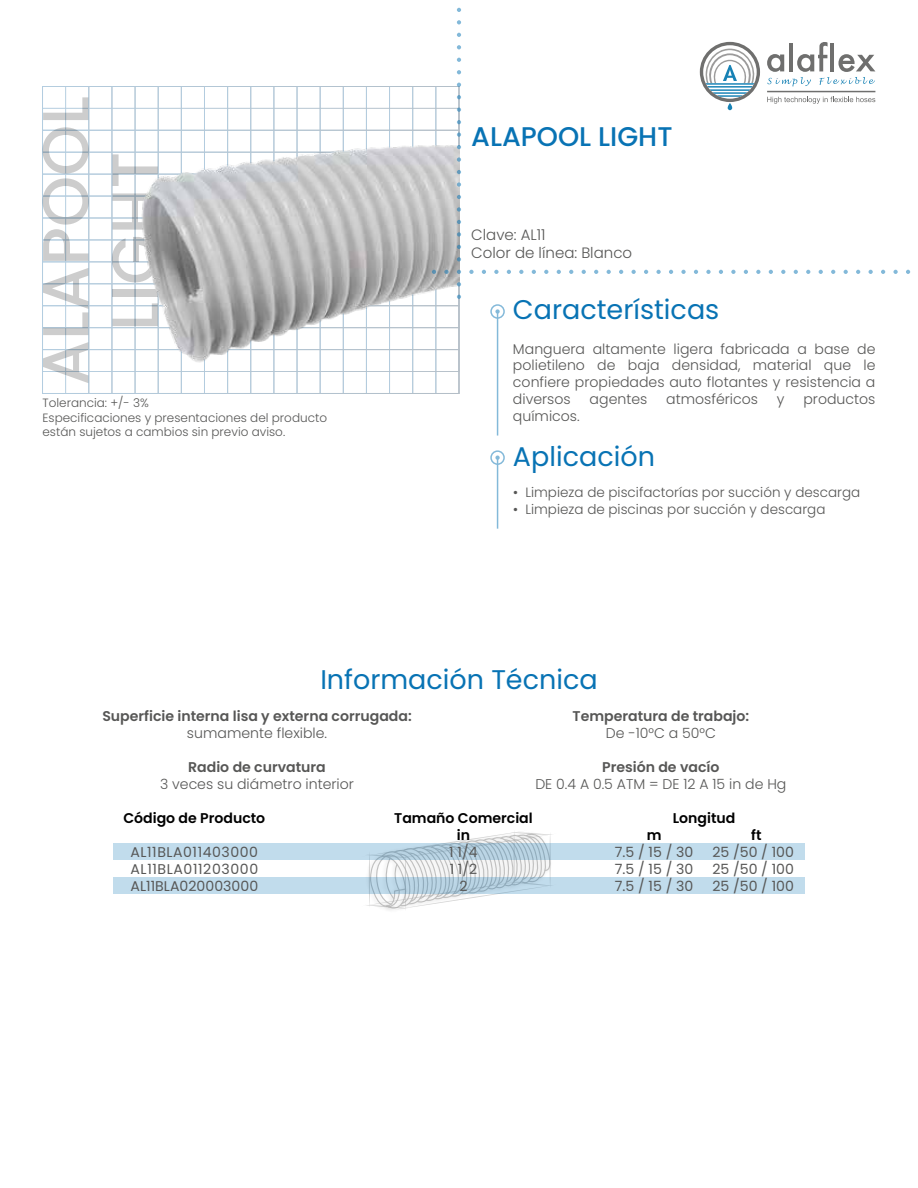
<style>
.page{position:relative;width:918px;height:1188px;background:#fff}
.page>*{position:absolute;margin:0;border:0;box-sizing:border-box;transform-origin:0 0}
.t1{font:27px "Poppins";color:#0873b4}
.t2{font:500 27px "Poppins";color:#0873b4}
.t3{font:300 15px/18px "Poppins";color:#575756}
.t4{font:300 14.1px/17px "Poppins";color:#575756;text-align:justify}
.t5{font:14.1px/17px "Poppins";color:#575756;text-align:justify}
.t6{font:600 14.1px "Poppins";color:#575756}
.t7{font:600 14.1px/17px "Poppins";color:#000;text-align:center}
.t8{font:300 13.5px "Poppins";color:#575756}
.t9{font:300 12px/14.4px "Poppins";color:#575756}
.s1{font-weight:400}
</style>
<div class="page">
<svg style="left:366px;top:832px;width:186px;height:78px"></svg>
<svg style="left:113px;top:877px;width:692px;height:17px;background:#bcd7e7"></svg>
<svg style="left:113px;top:843px;width:692px;height:17px;background:#bcd7e7"></svg>
<div style="left:490px;top:450px;width:15px;height:15px;border:2px solid #0873b4;border-radius:50%"></div>
<svg style="left:495px;top:456px;width:5px;height:4px"></svg>
<hr style="left:497px;top:458px;width:1px;height:71px;background:#0873b4">
<div style="left:490px;top:304px;width:15px;height:15px;border:2px solid #0873b4;border-radius:50%"></div>
<svg style="left:495px;top:309px;width:5px;height:5px"></svg>
<hr style="left:497px;top:312px;width:1px;height:124px;background:#0873b4">
<div style="left:88px;top:86px;width:47px;height:308px;border:1px solid #fff"></div>
<div style="left:65px;top:86px;width:47px;height:308px;border:1px solid #fff"></div>
<div style="left:112px;top:86px;width:46px;height:308px;border:1px solid #fff"></div>
<div style="left:42px;top:349px;width:417px;height:45px;border:1px solid #fff"></div>
<div style="left:42px;top:86px;width:417px;height:45px;border:1px solid #fff"></div>
<div style="left:42px;top:108px;width:417px;height:44px;border:1px solid #fff"></div>
<svg style="left:113px;top:303px;width:12px;height:23px"></svg>
<div style="left:113px;top:290px;width:45px;height:7px;background:#cdcdcd"></div>
<svg style="left:112px;top:237px;width:13px;height:45px"></svg>
<svg style="left:113px;top:193px;width:12px;height:37px"></svg>
<svg style="left:113px;top:154px;width:12px;height:32px"></svg>
<svg style="left:43px;top:342px;width:45px;height:41px"></svg>
<svg style="left:43px;top:268px;width:45px;height:67px"></svg>
<svg style="left:43px;top:127px;width:46px;height:134px"></svg>
<svg style="left:43px;top:97px;width:45px;height:23px"></svg>
<img style="left:125px;top:130px;width:334px;height:242px">
<svg style="left:694px;top:270px;width:4px;height:4px"></svg>
<svg style="left:681px;top:270px;width:5px;height:4px"></svg>
<svg style="left:669px;top:270px;width:4px;height:4px"></svg>
<svg style="left:656px;top:270px;width:5px;height:4px"></svg>
<svg style="left:644px;top:270px;width:4px;height:4px"></svg>
<svg style="left:632px;top:270px;width:4px;height:4px"></svg>
<svg style="left:619px;top:270px;width:4px;height:4px"></svg>
<svg style="left:607px;top:270px;width:4px;height:4px"></svg>
<svg style="left:594px;top:270px;width:4px;height:4px"></svg>
<svg style="left:582px;top:270px;width:4px;height:4px"></svg>
<svg style="left:569px;top:270px;width:4px;height:4px"></svg>
<svg style="left:557px;top:270px;width:4px;height:4px"></svg>
<svg style="left:544px;top:270px;width:4px;height:4px"></svg>
<svg style="left:532px;top:270px;width:4px;height:4px"></svg>
<svg style="left:519px;top:270px;width:4px;height:4px"></svg>
<svg style="left:507px;top:270px;width:4px;height:4px"></svg>
<svg style="left:494px;top:270px;width:5px;height:4px"></svg>
<svg style="left:482px;top:270px;width:4px;height:4px"></svg>
<svg style="left:469px;top:270px;width:5px;height:4px"></svg>
<svg style="left:457px;top:270px;width:4px;height:4px"></svg>
<svg style="left:444px;top:270px;width:5px;height:4px"></svg>
<svg style="left:432px;top:270px;width:4px;height:4px"></svg>
<svg style="left:906px;top:270px;width:4px;height:4px"></svg>
<svg style="left:893px;top:270px;width:5px;height:4px"></svg>
<svg style="left:881px;top:270px;width:4px;height:4px"></svg>
<svg style="left:869px;top:270px;width:4px;height:4px"></svg>
<svg style="left:856px;top:270px;width:4px;height:4px"></svg>
<svg style="left:844px;top:270px;width:4px;height:4px"></svg>
<svg style="left:831px;top:270px;width:4px;height:4px"></svg>
<svg style="left:819px;top:270px;width:4px;height:4px"></svg>
<svg style="left:806px;top:270px;width:4px;height:4px"></svg>
<svg style="left:794px;top:270px;width:4px;height:4px"></svg>
<svg style="left:781px;top:270px;width:4px;height:4px"></svg>
<svg style="left:769px;top:270px;width:4px;height:4px"></svg>
<svg style="left:756px;top:270px;width:5px;height:4px"></svg>
<svg style="left:744px;top:270px;width:4px;height:4px"></svg>
<svg style="left:731px;top:270px;width:5px;height:4px"></svg>
<svg style="left:719px;top:270px;width:4px;height:4px"></svg>
<svg style="left:706px;top:270px;width:5px;height:4px"></svg>
<svg style="left:457px;top:33px;width:4px;height:4px"></svg>
<svg style="left:457px;top:45px;width:4px;height:4px"></svg>
<svg style="left:457px;top:58px;width:4px;height:4px"></svg>
<svg style="left:457px;top:70px;width:4px;height:4px"></svg>
<svg style="left:457px;top:83px;width:4px;height:4px"></svg>
<svg style="left:457px;top:95px;width:4px;height:4px"></svg>
<svg style="left:457px;top:108px;width:4px;height:4px"></svg>
<svg style="left:457px;top:120px;width:4px;height:4px"></svg>
<svg style="left:457px;top:133px;width:4px;height:4px"></svg>
<svg style="left:457px;top:145px;width:4px;height:4px"></svg>
<svg style="left:457px;top:157px;width:4px;height:5px"></svg>
<svg style="left:457px;top:170px;width:4px;height:4px"></svg>
<svg style="left:457px;top:182px;width:4px;height:5px"></svg>
<svg style="left:457px;top:195px;width:4px;height:4px"></svg>
<svg style="left:457px;top:207px;width:4px;height:5px"></svg>
<svg style="left:457px;top:220px;width:4px;height:4px"></svg>
<svg style="left:457px;top:232px;width:4px;height:5px"></svg>
<svg style="left:457px;top:245px;width:4px;height:4px"></svg>
<svg style="left:457px;top:257px;width:4px;height:4px"></svg>
<svg style="left:457px;top:282px;width:4px;height:4px"></svg>
<svg style="left:457px;top:295px;width:4px;height:4px"></svg>
<svg style="left:457px;top:8px;width:4px;height:4px"></svg>
<svg style="left:457px;top:20px;width:4px;height:4px"></svg>
<svg style="left:767px;top:42px;width:108px;height:44px"></svg>
<hr style="left:830px;top:43px;width:4px;height:28px;background:#6f6f6e">
<svg style="left:700px;top:42px;width:60px;height:68px"></svg>
<svg style="left:767px;top:97px;width:108px;height:7px"></svg>
<hr style="left:767px;top:91px;width:108px;height:1px;background:#6f6f6e">
<h1 class="t2" style="left:471px;top:121px;width:203px">ALAPOOL LIGHT</h1>
<p class="t3" style="left:471px;top:226px;width:162px">Clave: AL11<br>Color de línea: Blanco</p>
<p class="t9" style="left:43px;top:396px;width:286px">Tolerancia: +/- 3%<br>Especificaciones y presentaciones del producto están sujetos a cambios sin previo aviso.</p>
<h1 class="t1" style="left:513px;top:294px;width:208px">Características</h1>
<p class="t4" style="left:513px;top:340px;width:364px">Manguera altamente ligera fabricada a base de polietileno de baja densidad, material que le confiere propiedades auto flotantes y resistencia a diversos</p>
<p class="t4" style="left:590px;top:391px;width:59px">agentes</p>
<p class="t4" style="left:666px;top:391px;width:93px">atmosféricos</p>
<p class="t4" style="left:777px;top:391px;width:9px">y</p>
<p class="t4" style="left:803px;top:391px;width:74px">productos</p>
<p class="t4" style="left:513px;top:408px;width:68px">químicos.</p>
<h1 class="t1" style="left:513px;top:441px;width:143px">Aplicación</h1>
<p class="t8" style="left:513px;top:485px;width:349px"><span class="s1">•</span> Limpieza de piscifactorías por succión y descarga</p>
<p class="t8" style="left:513px;top:502px;width:314px"><span class="s1">•</span> Limpieza de piscinas por succión y descarga</p>
<h1 class="t1" style="left:320px;top:664px;width:279px">Información Técnica</h1>
<p class="t6" style="left:102px;top:708px;width:311px">Superficie interna lisa y externa corrugada:</p>
<p class="t4" style="left:187px;top:725px;width:142px">sumamente flexible.</p>
<p class="t6" style="left:188px;top:759px;width:139px">Radio de curvatura</p>
<p class="t4" style="left:160px;top:776px;width:195px">3 veces su diámetro interior</p>
<p class="t6" style="left:573px;top:708px;width:178px">Temperatura de trabajo:</p>
<p class="t4" style="left:606px;top:725px;width:112px">De -10°C a 50°C</p>
<p class="t6" style="left:602px;top:759px;width:119px">Presión de vacío</p>
<p class="t4" style="left:535px;top:776px;width:253px">DE 0.4 A 0.5 ATM = DE 12 A 15 in de Hg</p>
<p class="t7" style="left:123px;top:809px;width:143px">Código de Producto</p>
<p class="t5" style="left:131px;top:844px;width:129px">AL11BLA011403000<br>AL11BLA011203000<br>AL11BLA020003000</p>
<p class="t7" style="left:394px;top:809px;width:140px">Tamaño Comercial in</p>
<p class="t5" style="left:449px;top:844px;width:30px;text-align:center">1 1/4<br>1 1/2<br>2</p>
<p class="t7" style="left:673px;top:809px;width:64px">Longitud</p>
<p class="t7" style="left:647px;top:826px;width:16px">m</p>
<p class="t7" style="left:751px;top:826px;width:12px">ft</p>
<p class="t5" style="left:615px;top:844px;width:80px">7.5 / 15 / 30<br>7.5 / 15 / 30<br>7.5 / 15 / 30</p>
<p class="t5" style="left:712px;top:844px;width:83px">25 /50 / 100<br>25 /50 / 100<br>25 /50 / 100</p>
</div>
